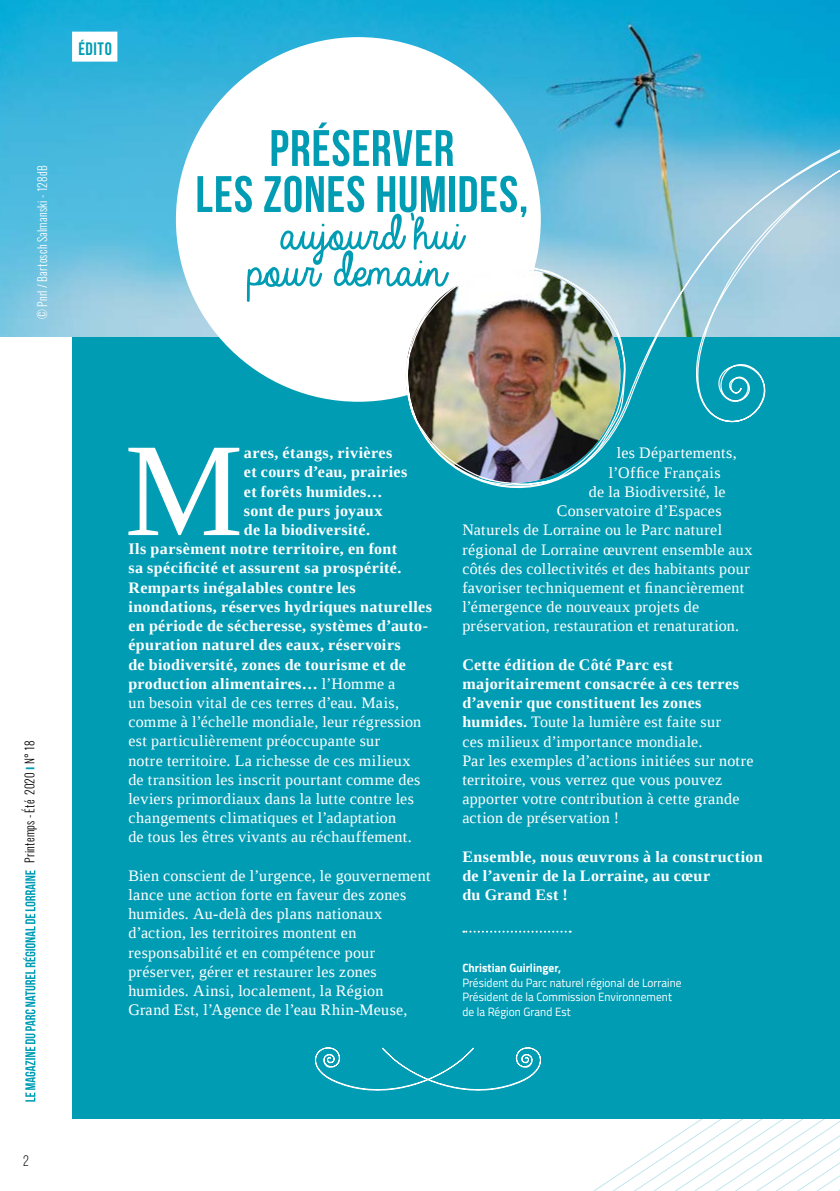
<style>
.page{position:relative;width:840px;height:1191px;background:#fff}
.page>*{position:absolute;margin:0;border:0;box-sizing:border-box;transform-origin:0 0}
.t1{font:133.2px "Liberation Serif";color:#fff}
.t2{font:700 51.2px/46px "Bebas Neue";letter-spacing:.015em;color:#009cb4;text-align:center}
.t3{font:51.2px/36.6px "Always In My Heart";letter-spacing:.015em;color:#009cb4}
.t4{font:700 18px "Bebas Neue";letter-spacing:.035em;color:#009cb4}
.t5{font:16px/19.2px "Liberation Serif";letter-spacing:.02em;color:#fff}
.t6{font:700 16px/19.2px "Liberation Serif";letter-spacing:.025em;color:#fff}
.t7{font:15.2px "Bebas Neue";color:#000}
.t8{font:12px/14.4px "Titillium Web";letter-spacing:.005em;color:#fff;scale:.94 1}
.t9{font:300 12px "Oswald";letter-spacing:.03em;color:#fff;scale:.94 1}
.t10{font:300 12px "Oswald";letter-spacing:.03em;color:#000;scale:.94 1}
.t11{font:700 12px "Titillium Web";letter-spacing:.005em;color:#fff;scale:.94 1}
.s1{font-family:"Avenir";font-weight:900;color:#009cb4}
.s2{font-weight:400}
.s3{font-weight:700}
</style>
<div class="page">
<svg style="left:25px;top:1010px;width:814px;height:181px"></svg>
<div style="left:72px;top:0;width:767px;height:1119px;background:#009cb4"></div>
<svg style="left:23px;top:870px;width:12px;height:231px"></svg>
<img style="left:0;top:0;width:839px;height:337px">
<div style="left:72px;top:32px;width:45px;height:30px;background:#fff"></div>
<svg style="left:314px;top:1047px;width:227px;height:44px"></svg>
<div style="left:176px;top:37px;width:364px;height:365px;background:#fff;border-radius:50%"></div>
<img style="left:399px;top:148px;width:440px;height:341px">
<svg style="left:687px;top:168px;width:152px;height:259px"></svg>
<svg style="left:463px;top:930px;width:107px;height:2px"></svg>
<p class="t4" style="left:78px;top:39px;width:35px">ÉDITO</p>
<p class="t9" style="left:34px;top:319px;width:165px;rotate:-90deg">© Pnrl / Bartosch Salmanski - 128dB</p>
<h2 class="t2" style="left:195px;top:125px;width:334px">PRÉSERVER<br>LES ZONES HUMIDES,</h2>
<h2 class="t3" style="left:237px;top:218px;width:216px;text-indent:34px">aujourd’hui pour demain</h2>
<p class="t10" style="left:21px;top:862px;width:131px;rotate:-90deg">Printemps - Été 2020 <span class="s1">I</span> N° 18</p>
<h1 class="t1" style="left:124px;top:404px;width:120px">M</h1>
<p class="t6" style="left:244px;top:443px;width:150px">ares, étangs, rivières</p>
<p class="t6" style="left:244px;top:462px;width:165px">et cours d’eau, prairies</p>
<p class="t6" style="left:244px;top:481px;width:140px">et forêts humides…</p>
<p class="t6" style="left:244px;top:500px;width:140px">sont de purs joyaux</p>
<p class="t6" style="left:244px;top:520px;width:127px">de la biodiversité.</p>
<p class="t6" style="left:128px;top:539px;width:270px">Ils parsèment notre territoire, en font</p>
<p class="t6" style="left:128px;top:558px;width:274px">sa spécificité et assurent sa prospérité.</p>
<p class="t6" style="left:128px;top:577px;width:228px">Remparts inégalables contre les</p>
<p class="t6" style="left:128px;top:596px;width:305px">inondations, réserves hydriques naturelles</p>
<p class="t6" style="left:128px;top:616px;width:301px">en période de sécheresse, systèmes d’auto-</p>
<p class="t6" style="left:128px;top:635px;width:274px">épuration naturel des eaux, réservoirs</p>
<p class="t6" style="left:128px;top:654px;width:279px">de biodiversité, zones de tourisme et de</p>
<p class="t6" style="left:128px;top:673px;width:268px">production alimentaires… <span class="s2">l’Homme a</span></p>
<p class="t5" style="left:128px;top:693px;width:272px">un besoin vital de ces terres d’eau. Mais,</p>
<p class="t5" style="left:128px;top:712px;width:294px">comme à l’échelle mondiale, leur régression</p>
<p class="t5" style="left:128px;top:731px;width:253px">est particulièrement préoccupante sur</p>
<p class="t5" style="left:128px;top:750px;width:283px">notre territoire. La richesse de ces milieux</p>
<p class="t5" style="left:128px;top:769px;width:293px">de transition les inscrit pourtant comme des</p>
<p class="t5" style="left:128px;top:789px;width:287px">leviers primordiaux dans la lutte contre les</p>
<p class="t5" style="left:128px;top:808px;width:269px">changements climatiques et l’adaptation</p>
<p class="t5" style="left:128px;top:827px;width:285px">de tous les êtres vivants au réchauffement.</p>
<p class="t5" style="left:128px;top:865px;width:303px">Bien conscient de l’urgence, le gouvernement lance une action forte en faveur des zones humides. Au-delà des plans nationaux d’action, les territoires montent en responsabilité et en compétence pour préserver, gérer et restaurer les zones humides. Ainsi, localement, la Région<br>Grand Est, l’Agence de l’eau Rhin-Meuse,</p>
<p class="t5" style="left:616px;top:443px;width:121px">les Départements,</p>
<p class="t5" style="left:608px;top:462px;width:113px">l’Office Français</p>
<p class="t5" style="left:588px;top:482px;width:138px">de la Biodiversité, le</p>
<p class="t5" style="left:556px;top:501px;width:166px">Conservatoire d’Espaces</p>
<p class="t5" style="left:462px;top:520px;width:261px">Naturels de Lorraine ou le Parc naturel</p>
<p class="t5" style="left:462px;top:539px;width:291px">régional de Lorraine œuvrent ensemble aux</p>
<p class="t5" style="left:462px;top:558px;width:289px">côtés des collectivités et des habitants pour</p>
<p class="t5" style="left:462px;top:578px;width:283px">favoriser techniquement et financièrement</p>
<p class="t5" style="left:462px;top:597px;width:238px">l’émergence de nouveaux projets de</p>
<p class="t5" style="left:462px;top:616px;width:278px">préservation, restauration et renaturation.</p>
<p class="t5" style="left:462px;top:654px;width:292px"><span class="s3">Cette édition de Côté Parc est majoritairement consacrée à ces terres d’avenir que constituent les zones humides.</span> Toute la lumière est faite sur<br>ces milieux d’importance mondiale.<br>Par les exemples d’actions initiées sur notre territoire, vous verrez que vous pouvez apporter votre contribution à cette grande action de préservation !</p>
<p class="t6" style="left:462px;top:846px;width:301px">Ensemble, nous œuvrons à la construction de l’avenir de la Lorraine, au cœur<br>du Grand Est !</p>
<p class="t11" style="left:462px;top:959px;width:106px">Christian Guirlinger,</p>
<p class="t8" style="left:462px;top:974px;width:235px">Président du Parc naturel régional de Lorraine<br>Président de la Commission Environnement de la Région Grand Est</p>
<p class="t7" style="left:23px;top:1152px;width:7px">2</p>
</div>
